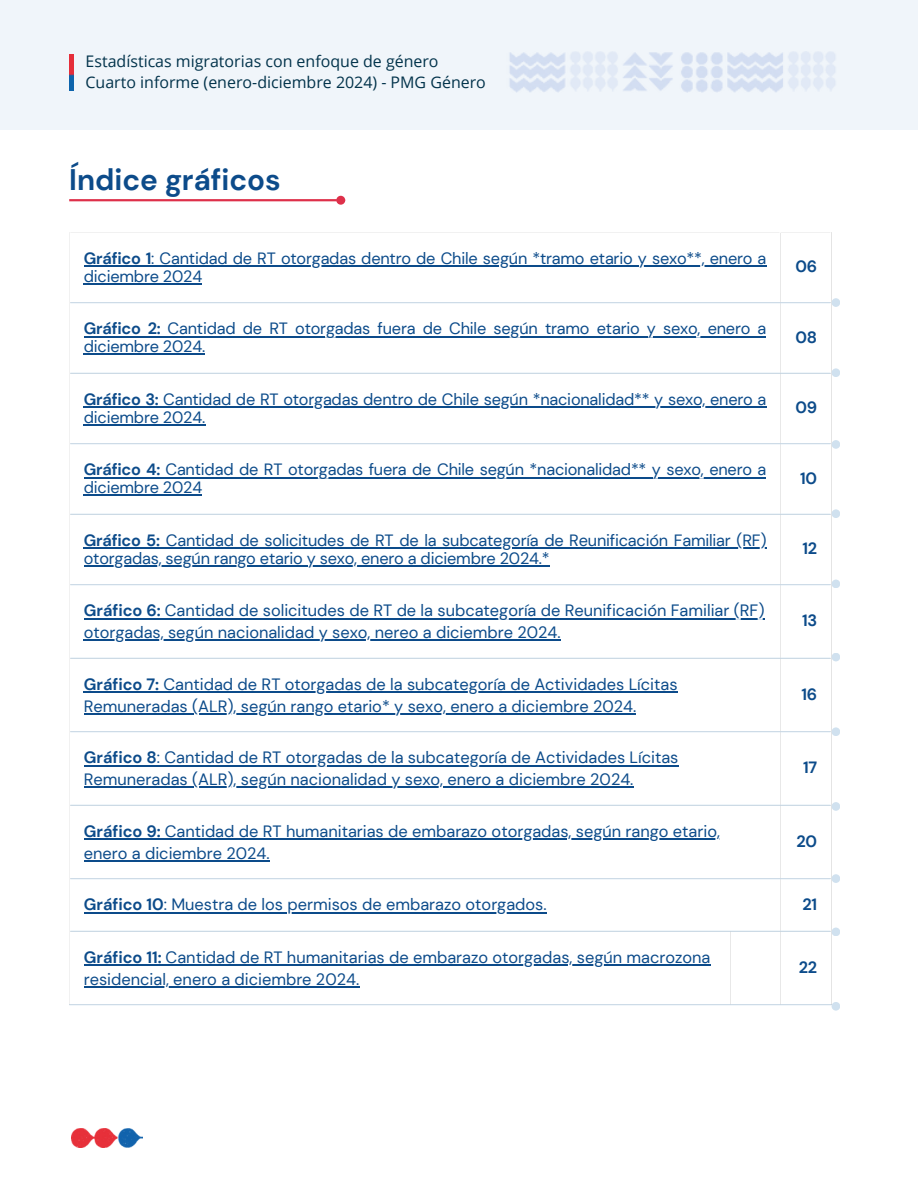
<style>
.page{position:relative;width:918px;height:1188px;background:#fff}
.page>*{position:absolute;margin:0;border:0;box-sizing:border-box;transform-origin:0 0}
.t1{font:700 29.6px "DM Sans";color:#0c4b8a}
.t2{font:16.4px "DM Sans";color:#0c4b8a}
.t3{font:700 16.4px "DM Sans";letter-spacing:-.01em;color:#0c4b8a}
.t4{font:16px/21.2px "Open Sans";color:#02334b}
.s1{font-weight:700}
</style>
<div class="page">
<hr style="left:69px;top:199px;width:268px;height:2px;background:#de304a">
<div style="left:337px;top:197px;width:7px;height:7px;background:#de304a;border-radius:50%"></div>
<div style="left:336px;top:196px;width:9px;height:9px;border:2px solid #de304a;border-radius:50%"></div>
<hr style="left:84px;top:265px;width:67px;height:2px;background:#0c4b8a">
<hr style="left:151px;top:265px;width:615px;height:2px;background:#0c4b8a">
<hr style="left:84px;top:283px;width:118px;height:1px;background:#0c4b8a">
<hr style="left:84px;top:336px;width:84px;height:1px;background:#0c4b8a">
<hr style="left:168px;top:336px;width:598px;height:1px;background:#0c4b8a">
<hr style="left:84px;top:354px;width:121px;height:1px;background:#0c4b8a">
<hr style="left:84px;top:406px;width:79px;height:2px;background:#0c4b8a">
<hr style="left:163px;top:406px;width:603px;height:2px;background:#0c4b8a">
<hr style="left:84px;top:424px;width:79px;height:1px;background:#0c4b8a">
<hr style="left:163px;top:424px;width:42px;height:1px;background:#0c4b8a">
<hr style="left:84px;top:477px;width:81px;height:1px;background:#0c4b8a">
<hr style="left:165px;top:477px;width:601px;height:1px;background:#0c4b8a">
<hr style="left:84px;top:495px;width:118px;height:1px;background:#0c4b8a">
<hr style="left:84px;top:547px;width:76px;height:2px;background:#0c4b8a">
<hr style="left:160px;top:547px;width:606px;height:2px;background:#0c4b8a">
<hr style="left:84px;top:565px;width:82px;height:1px;background:#0c4b8a">
<hr style="left:166px;top:565px;width:383px;height:1px;background:#0c4b8a">
<hr style="left:84px;top:618px;width:81px;height:1px;background:#0c4b8a">
<hr style="left:165px;top:618px;width:599px;height:1px;background:#0c4b8a">
<hr style="left:84px;top:640px;width:84px;height:1px;background:#0c4b8a">
<hr style="left:168px;top:640px;width:393px;height:1px;background:#0c4b8a">
<hr style="left:84px;top:691px;width:75px;height:2px;background:#0c4b8a">
<hr style="left:159px;top:691px;width:518px;height:2px;background:#0c4b8a">
<hr style="left:84px;top:713px;width:207px;height:1px;background:#0c4b8a">
<hr style="left:291px;top:713px;width:345px;height:1px;background:#0c4b8a">
<hr style="left:84px;top:765px;width:73px;height:1px;background:#0c4b8a">
<hr style="left:157px;top:765px;width:521px;height:1px;background:#0c4b8a">
<hr style="left:84px;top:787px;width:549px;height:1px;background:#0c4b8a">
<hr style="left:84px;top:838px;width:81px;height:2px;background:#0c4b8a">
<hr style="left:165px;top:838px;width:555px;height:2px;background:#0c4b8a">
<hr style="left:84px;top:860px;width:142px;height:1px;background:#0c4b8a">
<hr style="left:226px;top:860px;width:44px;height:1px;background:#0c4b8a">
<hr style="left:84px;top:912px;width:80px;height:1px;background:#0c4b8a">
<hr style="left:164px;top:912px;width:383px;height:1px;background:#0c4b8a">
<hr style="left:84px;top:964px;width:82px;height:2px;background:#0c4b8a">
<hr style="left:166px;top:964px;width:544px;height:2px;background:#0c4b8a">
<hr style="left:84px;top:986px;width:275px;height:1px;background:#0c4b8a">
<hr style="left:70px;top:302px;width:760px;height:1px;background:#d0e1ef">
<hr style="left:70px;top:373px;width:760px;height:1px;background:#d0e1ef">
<hr style="left:70px;top:443px;width:760px;height:1px;background:#d0e1ef">
<hr style="left:70px;top:514px;width:760px;height:1px;background:#d0e1ef">
<hr style="left:70px;top:584px;width:760px;height:1px;background:#d0e1ef">
<hr style="left:70px;top:658px;width:760px;height:1px;background:#d0e1ef">
<hr style="left:70px;top:731px;width:760px;height:1px;background:#d0e1ef">
<hr style="left:70px;top:805px;width:760px;height:1px;background:#d0e1ef">
<hr style="left:70px;top:878px;width:760px;height:1px;background:#d0e1ef">
<hr style="left:70px;top:931px;width:760px;height:1px;background:#d0e1ef">
<hr style="left:69px;top:1004px;width:762px;height:1px;background:#d0e1ef">
<div style="left:831px;top:298px;width:9px;height:9px;background:#d0e1ef;border-radius:50%"></div>
<div style="left:831px;top:368px;width:9px;height:9px;background:#d0e1ef;border-radius:50%"></div>
<div style="left:831px;top:440px;width:9px;height:9px;background:#d0e1ef;border-radius:50%"></div>
<div style="left:831px;top:509px;width:9px;height:9px;background:#d0e1ef;border-radius:50%"></div>
<div style="left:831px;top:580px;width:9px;height:8px;background:#d0e1ef;border-radius:50%"></div>
<div style="left:831px;top:653px;width:9px;height:8px;background:#d0e1ef;border-radius:50%"></div>
<img style="left:72px;top:1128px;width:70px;height:20px">
<div style="left:831px;top:727px;width:9px;height:9px;background:#d0e1ef;border-radius:50%"></div>
<div style="left:831px;top:802px;width:9px;height:9px;background:#d0e1ef;border-radius:50%"></div>
<div style="left:831px;top:874px;width:9px;height:9px;background:#d0e1ef;border-radius:50%"></div>
<div style="left:831px;top:928px;width:9px;height:8px;background:#d0e1ef;border-radius:50%"></div>
<div style="left:831px;top:1002px;width:9px;height:9px;background:#d0e1ef;border-radius:50%"></div>
<div style="left:0;top:0;width:918px;height:129px;background:#f0f5fa"></div>
<img style="left:69px;top:54px;width:5px;height:36px">
<img style="left:509px;top:52px;width:326px;height:40px">
<p class="t4" style="left:86px;top:50px;width:402px">Estadísticas migratorias con enfoque de género<br>Cuarto informe (enero-diciembre 2024) - PMG Género</p>
<p class="t1" style="left:69px;top:160px;width:213px">Índice gráficos</p>
<p class="t2" style="left:84px;top:248px;width:684px"><span class="s1">Gráfico 1</span>: Cantidad de RT otorgadas dentro de Chile según *tramo etario y sexo**, enero a</p>
<p class="t2" style="left:84px;top:265px;width:120px">diciembre 2024</p>
<h1 class="t2" style="left:84px;top:318px;width:684px"><span class="s1">Gráfico 2:</span> Cantidad de RT otorgadas fuera de Chile según tramo etario y sexo, enero a</h1>
<p class="t2" style="left:84px;top:336px;width:123px">diciembre 2024.</p>
<p class="t2" style="left:84px;top:389px;width:684px"><span class="s1">Gráfico 3:</span> Cantidad de RT otorgadas dentro de Chile según *nacionalidad** y sexo, enero a</p>
<p class="t2" style="left:84px;top:406px;width:123px">diciembre 2024.</p>
<p class="t2" style="left:84px;top:459px;width:684px"><span class="s1">Gráfico 4:</span> Cantidad de RT otorgadas fuera de Chile según *nacionalidad** y sexo, enero a</p>
<p class="t2" style="left:84px;top:477px;width:120px">diciembre 2024</p>
<p class="t2" style="left:84px;top:530px;width:684px"><span class="s1">Gráfico 5:</span> Cantidad de solicitudes de RT de la subcategoría de Reunificación Familiar (RF)</p>
<p class="t2" style="left:84px;top:547px;width:467px">otorgadas, según rango etario y sexo, enero a diciembre 2024.*</p>
<p class="t2" style="left:84px;top:600px;width:682px"><span class="s1">Gráfico 6:</span> Cantidad de solicitudes de RT de la subcategoría de Reunificación Familiar (RF)</p>
<p class="t2" style="left:84px;top:622px;width:478px">otorgadas, según nacionalidad y sexo, nereo a diciembre 2024.</p>
<p class="t2" style="left:84px;top:674px;width:595px"><span class="s1">Gráfico 7:</span> Cantidad de RT otorgadas de la subcategoría de Actividades Lícitas</p>
<p class="t2" style="left:84px;top:695px;width:554px">Remuneradas (ALR), según rango etario* y sexo, enero a diciembre 2024.</p>
<p class="t2" style="left:84px;top:747px;width:596px"><span class="s1">Gráfico 8</span>: Cantidad de RT otorgadas de la subcategoría de Actividades Lícitas</p>
<p class="t2" style="left:84px;top:769px;width:551px">Remuneradas (ALR), según nacionalidad y sexo, enero a diciembre 2024.</p>
<p class="t2" style="left:84px;top:821px;width:637px"><span class="s1">Gráfico 9:</span> Cantidad de RT humanitarias de embarazo otorgadas, según rango etario,</p>
<p class="t2" style="left:84px;top:842px;width:187px">enero a diciembre 2024.</p>
<p class="t3" style="left:795px;top:256px;width:23px">06</p>
<p class="t3" style="left:795px;top:326px;width:23px">08</p>
<p class="t3" style="left:795px;top:397px;width:23px">09</p>
<p class="t3" style="left:800px;top:467px;width:19px">10</p>
<p class="t3" style="left:802px;top:538px;width:16px">12</p>
<p class="t3" style="left:802px;top:610px;width:17px">13</p>
<p class="t3" style="left:801px;top:683px;width:17px">16</p>
<p class="t3" style="left:803px;top:757px;width:16px">17</p>
<p class="t3" style="left:796px;top:830px;width:22px">20</p>
<p class="t2" style="left:84px;top:894px;width:464px"><span class="s1">Gráfico 10</span>: Muestra de los permisos de embarazo otorgados.</p>
<p class="t3" style="left:802px;top:894px;width:16px">21</p>
<p class="t2" style="left:84px;top:947px;width:628px"><span class="s1">Gráfico 11:</span> Cantidad de RT humanitarias de embarazo otorgadas, según macrozona</p>
<p class="t2" style="left:84px;top:968px;width:277px">residencial, enero a diciembre 2024.</p>
<p class="t3" style="left:799px;top:956px;width:20px">22</p>
</div>
